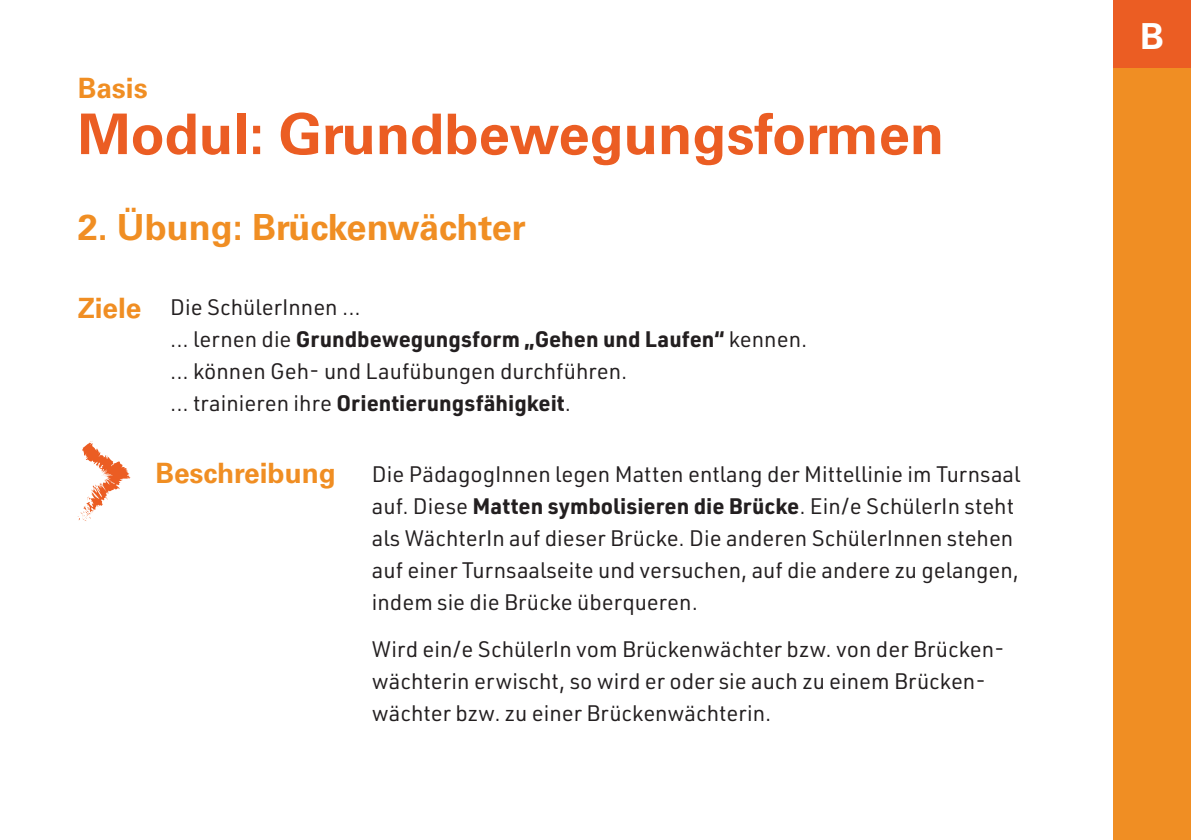
<style>
.page{position:relative;width:1191px;height:840px;background:#fff}
.page>*{position:absolute;margin:0;border:0;box-sizing:border-box;transform-origin:0 0}
.t1{font:700 56px "Univers LT Std";color:#eb5d23}
.t2{font:700 36px "Univers LT Std";color:#f08e23}
.t3{font:700 35.8px "Univers LT Std";color:#fff}
.t4{font:700 28px "Univers LT Std";color:#f08e23}
.t5{font:22px/32px "URWDIN";color:#231f20}
.s1{font-weight:700}
</style>
<div class="page">
<div style="left:1113px;top:0;width:78px;height:68px;background:#eb5d23"></div>
<div style="left:1113px;top:68px;width:78px;height:771px;background:#f08e23"></div>
<svg style="left:78px;top:441px;width:53px;height:80px"></svg>
<p class="t4" style="left:78px;top:71px;width:72px">Basis</p>
<h1 class="t1" style="left:78px;top:101px;width:868px">Modul: Grundbewegungsformen</h1>
<h2 class="t2" style="left:78px;top:206px;width:450px">2. Übung: Brückenwächter</h2>
<p class="t4" style="left:78px;top:292px;width:65px">Ziele</p>
<p class="t5" style="left:170px;top:290px;width:638px">Die SchülerInnen ...<br>... lernen die <span class="s1">Grundbewegungsform „Gehen und Laufen“</span> kennen. ... können Geh- und Laufübungen durchführen.<br>... trainieren ihre <span class="s1">Orientierungsfähigkeit</span>.</p>
<p class="t4" style="left:155px;top:456px;width:182px">Beschreibung</p>
<p class="t5" style="left:372px;top:456px;width:650px">Die PädagogInnen legen Matten entlang der Mittellinie im Turnsaal auf. Diese <span class="s1">Matten symbolisieren die Brücke</span>. Ein/e SchülerIn steht als WächterIn auf dieser Brücke. Die anderen SchülerInnen stehen auf einer Turnsaalseite und versuchen, auf die andere zu gelangen, indem sie die Brücke überqueren.</p>
<p class="t5" style="left:372px;top:632px;width:634px">Wird ein/e SchülerIn vom Brückenwächter bzw. von der Brücken&shy;wächterin erwischt, so wird er oder sie auch zu einem Brücken&shy;wächter bzw. zu einer Brückenwächterin.</p>
<h3 class="t3" style="left:1140px;top:16px;width:25px">B</h3>
</div>
